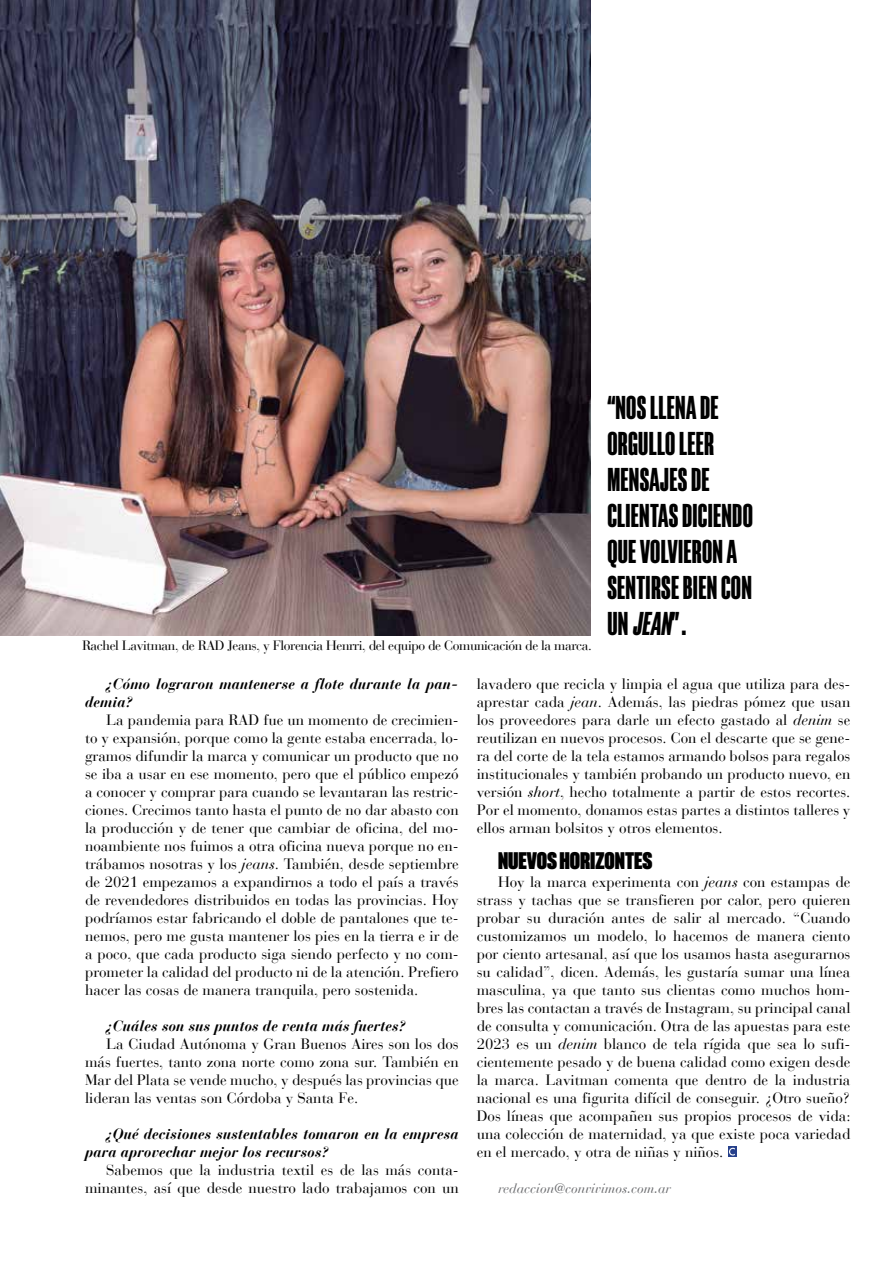
<style>
.page{position:relative;width:893px;height:1263px;background:#fff}
.page>*{position:absolute;margin:0;border:0;box-sizing:border-box;transform-origin:0 0}
.t1{font:33px/36px "Akkordeon Seven";letter-spacing:.01em;color:#000}
.t2{font:24px "Akkordeon Ten";color:#000}
.t3{font:15px/18px "Bauer Bodoni LT";color:#000;text-align:justify}
.t4{font:italic 700 15px/18px "Bauer Bodoni LT";color:#000}
.t5{font:13.5px "Bauer Bodoni LT";letter-spacing:-.03em;color:#000}
.t6{font:italic 13.5px "Bauer Bodoni LT";color:#6d6e71}
.s1{font-style:italic}
</style>
<div class="page">
<svg style="left:728px;top:1146px;width:8px;height:11px"></svg>
<svg style="left:729px;top:1148px;width:6px;height:7px"></svg>
<img style="left:0;top:0;width:591px;height:635px">
<p class="t5" style="left:82px;top:637px;width:511px">Rachel Lavitman, de RAD Jeans, y Florencia Henrri, del equipo de Comunicación de la marca.</p>
<h1 class="t1" style="left:607px;top:390px;width:147px">“NOS LLENA DE<br>ORGULLO LEER<br>MENSAJES DE<br>CLIENTAS DICIENDO<br>QUE VOLVIERON A<br>SENTIRSE BIEN CON<br>U N JEAN” .</h1>
<p class="t4" style="left:85px;top:675px;width:375px;text-indent:21px">¿Cómo lograron mantenerse a flote durante la pan&shy;demia?</p>
<p class="t3" style="left:85px;top:711px;width:375px;text-indent:21px">La pandemia para RAD fue un momento de crecimien&shy;to y expansión, porque como la gente estaba encerrada, lo&shy;gramos difundir la marca y comunicar un producto que no se iba a usar en ese momento, pero que el público empezó a conocer y comprar para cuando se levantaran las restric&shy;ciones. Crecimos tanto hasta el punto de no dar abasto con la producción y de tener que cambiar de oficina, del mo&shy;noambiente nos fuimos a otra oficina nueva porque no en&shy;trábamos nosotras y los <span class="s1">jeans</span>. También, desde septiembre de 2021 empezamos a expandirnos a todo el país a través de revendedores distribuidos en todas las provincias. Hoy podríamos estar fabricando el doble de pantalones que te&shy;nemos, pero me gusta mantener los pies en la tierra e ir de a poco, que cada producto siga siendo perfecto y no com&shy;prometer la calidad del producto ni de la atención. Prefiero hacer las cosas de manera tranquila, pero sostenida.</p>
<p class="t4" style="left:106px;top:1017px;width:301px">¿Cuáles son sus puntos de venta más fuertes?</p>
<p class="t3" style="left:85px;top:1035px;width:375px;text-indent:21px">La Ciudad Autónoma y Gran Buenos Aires son los dos más fuertes, tanto zona norte como zona sur. También en Mar del Plata se vende mucho, y después las provincias que lideran las ventas son Córdoba y Santa Fe.</p>
<p class="t4" style="left:85px;top:1125px;width:375px;text-indent:21px">¿Qué decisiones sustentables tomaron en la empresa para aprovechar mejor los recursos?</p>
<p class="t3" style="left:85px;top:1161px;width:375px;text-align:right">Sabemos que la industria textil es de las más conta&shy;minantes, así que desde nuestro lado trabajamos con un</p>
<p class="t3" style="left:477px;top:675px;width:375px">lavadero que recicla y limpia el agua que utiliza para des&shy;aprestar cada <span class="s1">jean</span>. Además, las piedras pómez que usan los proveedores para darle un efecto gastado al <span class="s1">denim</span> se reutilizan en nuevos procesos. Con el descarte que se gene&shy;ra del corte de la tela estamos armando bolsos para regalos institucionales y también probando un producto nuevo, en versión <span class="s1">short</span>, hecho totalmente a partir de estos recortes.<br>Por el momento, donamos estas partes a distintos talleres y ellos arman bolsitos y otros elementos.</p>
<h2 class="t2" style="left:498px;top:847px;width:156px">NUEVOS HORIZONTES</h2>
<p class="t3" style="left:477px;top:873px;width:375px;text-indent:21px">Hoy la marca experimenta con <span class="s1">jeans</span> con estampas de strass y tachas que se transfieren por calor, pero quieren probar su duración antes de salir al mercado. “Cuando customizamos un modelo, lo hacemos de manera ciento por ciento artesanal, así que los usamos hasta asegurarnos su calidad”, dicen. Además, les gustaría sumar una línea masculina, ya que tanto sus clientas como muchos hom&shy;bres las contactan a través de Instagram, su principal canal de consulta y comunicación. Otra de las apuestas para este 2023 es un <span class="s1">denim</span> blanco de tela rígida que sea lo sufi&shy;cientemente pesado y de buena calidad como exigen desde la marca. Lavitman comenta que dentro de la industria nacional es una figurita difícil de conseguir. ¿Otro sueño?<br>Dos líneas que acompañen sus propios procesos de vida: una colección de maternidad, ya que existe poca variedad en el mercado, y otra de niñas y niños.</p>
<p class="t6" style="left:498px;top:1180px;width:174px">redaccion@convivimos.com.ar</p>
</div>
